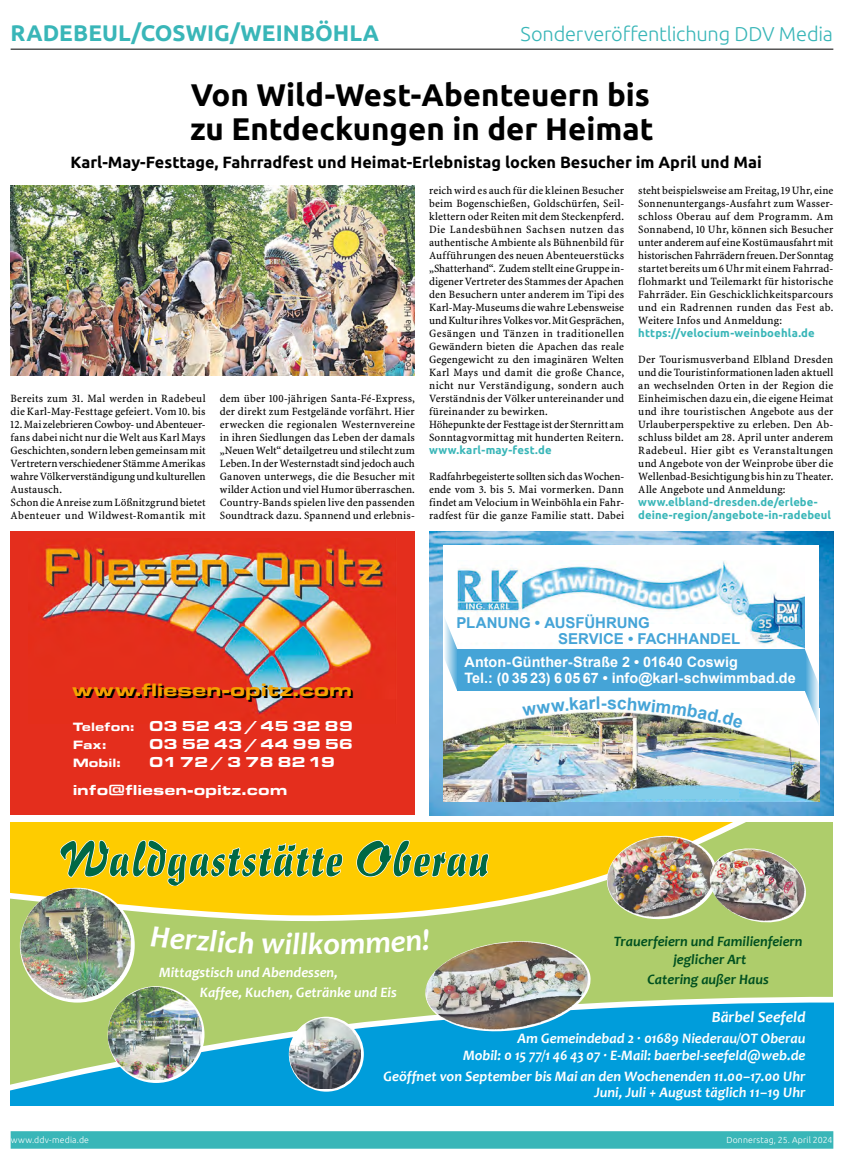
<style>
.page{position:relative;width:844px;height:1159px;background:#fff}
.page>*{position:absolute;margin:0;border:0;box-sizing:border-box;transform-origin:0 0}
.Unterüber{font:700 31.25px/33.8px "Ubuntu SZ";color:#000}
.t1{font:italic 700 31.25px "Candara";color:#fff}
.Rubriktitel{font:700 22.5px "Ubuntu SZ";letter-spacing:.005em;color:#39b6b8}
.Fliesstext{font:300 20px "Ubuntu SZ";letter-spacing:-.01em;color:#39b6b8}
.t2{font:900 18.62px "Eurostile Ext";letter-spacing:-.005em;color:#000;scale:1.05 1}
.t3{font:700 17.5px "Arial";color:#45a4d7}
.Unterüber-2{font:700 16.25px "Ubuntu SZ";color:#000}
.t4{font:italic 700 15.62px "Candara";color:#fff}
.t5{font:900 15px/27.4px "Eurostile Ext";letter-spacing:-.005em;color:#fff}
.t6{font:700 15px/15.6px "Arial";letter-spacing:-.005em;color:#45a4d7}
.t7{font:italic 700 14.5px/16.2px "Candara";color:#fff;text-align:right}
.t8{font:700 14.38px/15.6px "Arial";color:#fff}
.t9{font:italic 700 14.38px/19.4px "Candara";color:#005120;text-align:center}
.t10{font:italic 700 14.38px/20.6px "Candara";color:#fff}
.t11{font:900 12.5px "Eurostile Ext";color:#fff}
.Fliesstext-2{font:11.25px/13px "SZ Minion";letter-spacing:.01em;color:#000;text-align:justify}
.Fliesstext-3{font:700 11.25px/13px "Ubuntu SZ";letter-spacing:.005em;color:#39b6b8}
.Fliesstext-4{font:300 8.75px "Ubuntu SZ";letter-spacing:.015em;color:#fff}
.Bildunterschrift{font:300 8.75px "Ubuntu SZ";letter-spacing:.01em;color:#000}
.s1{font-size:12.5px}
</style>
<div class="page">
<hr style="left:11px;top:49px;width:822px;height:1px;background:#000">
<div style="left:11px;top:1131px;width:822px;height:17px;background:#39b6b8"></div>
<div style="left:11px;top:822px;width:822px;height:284px;background:#aecd6b"></div>
<svg style="left:11px;top:822px;width:735px;height:100px;background:#f3d022"></svg>
<svg style="left:11px;top:996px;width:822px;height:110px"></svg>
<svg style="left:60px;top:840px;width:428px;height:46px;background:#b7b42a"></svg>
<img style="left:21px;top:888px;width:111px;height:112px">
<svg style="left:108px;top:986px;width:96px;height:97px"></svg>
<img style="left:109px;top:987px;width:92px;height:92px">
<svg style="left:289px;top:1016px;width:75px;height:75px"></svg>
<img style="left:289px;top:1018px;width:71px;height:70px">
<img style="left:604px;top:833px;width:142px;height:89px">
<img style="left:705px;top:844px;width:101px;height:79px">
<div style="left:11px;top:531px;width:404px;height:284px;background:#e42e1d"></div>
<img style="left:40px;top:544px;width:345px;height:174px">
<img style="left:429px;top:531px;width:404px;height:284px">
<div style="left:443px;top:546px;width:376px;height:255px;background:#fff"></div>
<img style="left:457px;top:561px;width:347px;height:88px">
<div style="left:789px;top:630px;width:15px;height:10px;background:#45a4d7"></div>
<div style="left:454px;top:624px;width:290px;height:17px;background:#fff"></div>
<img style="left:443px;top:711px;width:376px;height:90px">
<div style="left:637px;top:789px;width:101px;height:9px;background:#82cdea"></div>
<div style="left:457px;top:649px;width:347px;height:42px;background:#45a4d7"></div>
<svg style="left:804px;top:649px;width:15px;height:78px"></svg>
<svg style="left:444px;top:619px;width:13px;height:71px"></svg>
<img style="left:11px;top:185px;width:403px;height:191px">
<img style="left:324px;top:941px;width:269px;height:94px">
<svg style="left:522px;top:711px;width:77px;height:5px"></svg>
<img style="left:607px;top:711px;width:136px;height:17px">
<p class="Rubriktitel" style="left:11px;top:20px;width:370px">RADEBEUL/COSWIG/WEINBÖHLA</p>
<p class="Fliesstext" style="left:520px;top:22px;width:314px">Sonderveröffentlichung DDV Media</p>
<p class="Unterüber" style="left:190px;top:77px;width:465px">Von Wild-West-Abenteuern bis zu Entdeckungen in der Heimat</p>
<p class="Unterüber-2" style="left:70px;top:152px;width:692px">Karl-May-Festtage, Fahrradfest und Heimat-Erlebnistag locken Besucher im April und Mai</p>
<p class="Fliesstext-2" style="left:11px;top:392px;width:196px">Bereits zum 31. Mal werden in Radebeul die Karl-May-Festtage gefeiert. Vom 10. bis</p>
<p class="Fliesstext-2" style="left:11px;top:418px;width:196px">12. Mai zelebrieren Cowboy- und Abenteuer&shy;fans dabei nicht nur die Welt aus Karl Mays Geschichten, sondern leben gemeinsam mit Vertretern verschiedener Stämme Amerikas wahre Völkerverständigung und kulturellen Austausch.</p>
<p class="Fliesstext-2" style="left:11px;top:496px;width:196px">Schon die Anreise zum Lößnitzgrund bietet<br>Abenteuer und Wildwest-Romantik mit</p>
<p class="Bildunterschrift" style="left:402px;top:371px;width:107px;rotate:-90deg">Foto: Claudia Hübschmann</p>
<p class="Fliesstext-2" style="left:220px;top:392px;width:196px">dem über 100-jährigen Santa-Fé-Express, der direkt zum Festgelände vorfährt. Hier erwecken die regionalen Westernvereine in ihren Siedlungen das Leben der damals „Neuen Welt“ detailgetreu und stilecht zum Leben. In der Westernstadt sind jedoch auch Ganoven unterwegs, die die Besucher mit wilder Action und viel Humor überraschen.<br>Country-Bands spielen live den passenden Soundtrack dazu. Spannend und erlebnis-</p>
<p class="Fliesstext-2" style="left:429px;top:184px;width:196px">reich wird es auch für die kleinen Besucher beim Bogenschießen, Goldschürfen, Seil&shy;klettern oder Reiten mit dem Steckenpferd.</p>
<p class="Fliesstext-2" style="left:429px;top:223px;width:196px">Die Landesbühnen Sachsen nutzen das authentische Ambiente als Bühnenbild für Aufführungen des neuen Abenteuerstücks „Shatterhand“. Zudem stellt eine Gruppe in&shy;digener Vertreter des Stammes der Apachen den Besuchern unter anderem im Tipi des Karl-May-Museums die wahre Lebensweise und Kultur ihres Volkes vor. Mit Gesprächen, Gesängen und Tänzen in traditionellen Gewändern bieten die Apachen das reale Gegengewicht zu den imaginären Welten Karl Mays und damit die große Chance, nicht nur Verständigung, sondern auch Verständnis der Völker untereinander und füreinander zu bewirken.</p>
<p class="Fliesstext-2" style="left:429px;top:418px;width:196px">Höhepunkte der Festtage ist der Sternritt am<br>Sonntagvormittag mit hunderten Reitern.</p>
<p class="Fliesstext-3" style="left:429px;top:443px;width:124px">www.karl-may-fest.de</p>
<p class="Fliesstext-2" style="left:429px;top:470px;width:196px">Radfahrbegeisterte sollten sich das Wochen&shy;ende vom 3. bis 5. Mai vormerken. Dann findet am Velocium in Weinböhla ein Fahr&shy;radfest für die ganze Familie statt. Dabei</p>
<p class="Fliesstext-2" style="left:638px;top:184px;width:196px">steht beispielsweise am Freitag, 19 Uhr, eine Sonnenuntergangs-Ausfahrt zum Wasser&shy;schloss Oberau auf dem Programm. Am Sonnabend, 10 Uhr, können sich Besucher unter anderem auf eine Kostümausfahrt mit historischen Fahrrädern freuen. Der Sonntag startet bereits um 6 Uhr mit einem Fahrrad&shy;flohmarkt und Teilemarkt für historische Fahrräder. Ein Geschicklichkeitsparcours und ein Radrennen runden das Fest ab.<br>Weitere Infos und Anmeldung:</p>
<p class="Fliesstext-3" style="left:638px;top:326px;width:178px">https://velocium-weinboehla.de</p>
<p class="Fliesstext-2" style="left:638px;top:353px;width:196px">Der Tourismusverband Elbland Dresden und die Touristinformationen laden aktuell an wechselnden Orten in der Region die Einheimischen dazu ein, die eigene Heimat und ihre touristischen Angebote aus der Urlauberperspektive zu erleben. Den Ab&shy;schluss bildet am 28. April unter anderem Radebeul. Hier gibt es Veranstaltungen und Angebote von der Weinprobe über die Wellenbad-Besichtigung bis hin zu Theater.<br>Alle Angebote und Anmeldung:</p>
<p class="Fliesstext-3" style="left:638px;top:495px;width:194px">www.elbland-dresden.de/erlebe&shy;deine-region/angebote-in-radebeul</p>
<p class="t2" style="left:74px;top:677px;width:268px">www.fliesen-opitz.com</p>
<p class="t5" style="left:73px;top:711px;width:282px"><span class="s1">Telefon:</span> 03 52 43 / 45 32 89</p>
<p class="t11" style="left:73px;top:735px;width:35px">Fax:</p>
<p class="t5" style="left:149px;top:729px;width:205px">03 52 43 /44 99 56</p>
<p class="t11" style="left:73px;top:753px;width:50px">Mobil:</p>
<p class="t5" style="left:73px;top:747px;width:264px;text-indent:77px">0172/3788219 info@fliesen-opitz.com</p>
<p class="t6" style="left:558px;top:615px;width:183px;text-indent:-102px">PLANUNG • AUSFÜHRUNG<br>SERVICE • FACHHANDEL</p>
<p class="t8" style="left:464px;top:654px;width:333px">Anton-Günther-Straße 2 • 01640 Coswig<br>Tel.: (0 35 23) 6 05 67 • info@karl-schwimmbad.de</p>
<p class="t3" style="left:600px;top:690px;width:8px">-</p>
<p class="t1" style="left:292px;top:924px;width:33px">llk</p>
<p class="t10" style="left:200px;top:961px;width:198px;text-indent:-41px">Mittagstisch und Abendessen,<br>Kaffee, Kuchen, Getränke und Eis</p>
<p class="t9" style="left:613px;top:931px;width:190px">Trauerfeiern und Familienfeiern jeglicher Art<br>Catering außer Haus</p>
<p class="t4" style="left:711px;top:1007px;width:95px">Bärbel Seefeld</p>
<p class="t7" style="left:463px;top:1030px;width:344px">Am Gemeindebad 2 · 01689 Niederau/OT Oberau<br>Mobil: 0 15 77/1 46 43 07 · E-Mail: baerbel-seefeld@web.de</p>
<p class="t7" style="left:383px;top:1068px;width:423px">Geöffnet von September bis Mai an den Wochenenden 11.00–17.00 Uhr<br>Juni, Juli + August täglich 11–19 Uhr</p>
<p class="Fliesstext-4" style="left:11px;top:1134px;width:80px">www.ddv-media.de</p>
<p class="Fliesstext-4" style="left:726px;top:1134px;width:107px">Donnerstag, 25. April 2024</p>
</div>
